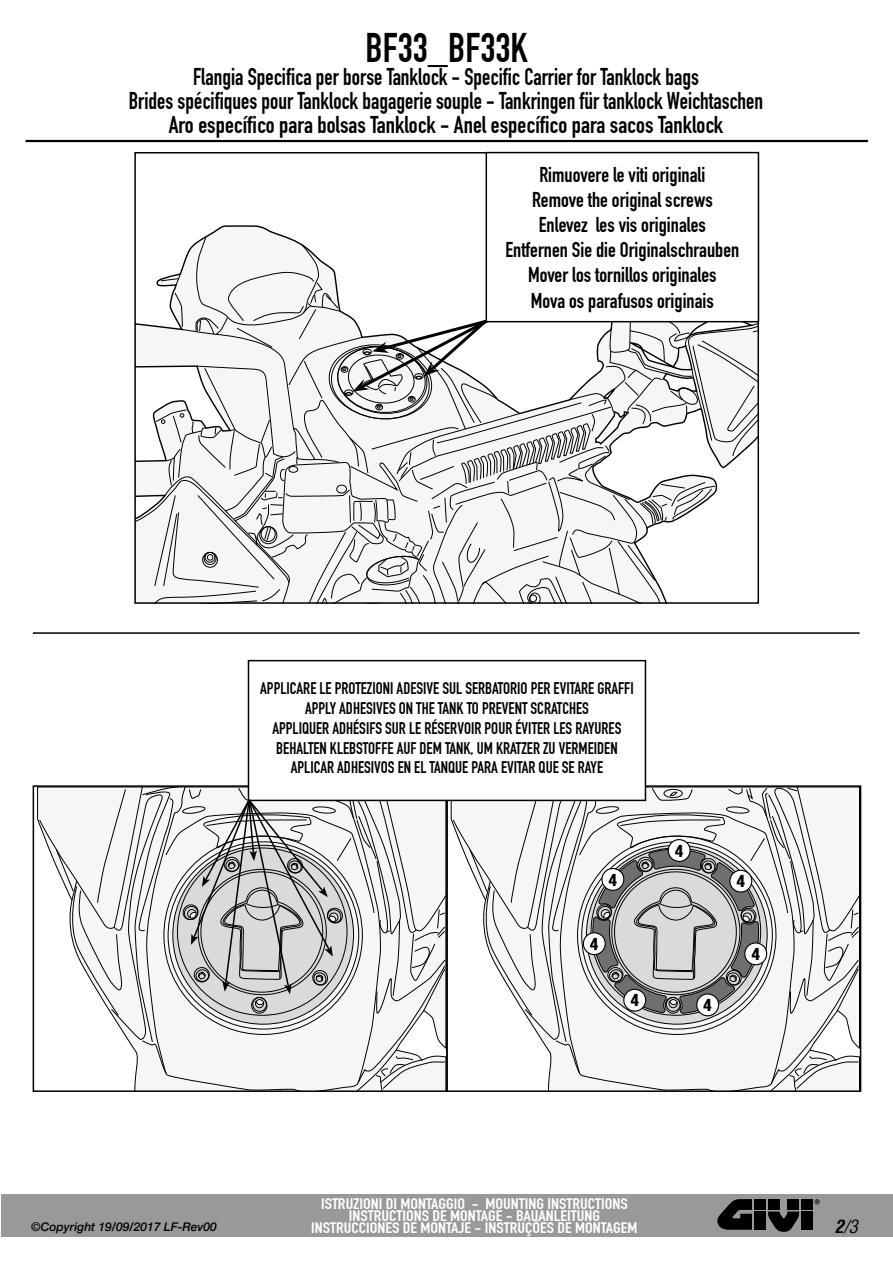
<style>
.page{position:relative;width:893px;height:1263px;background:#fff}
.page>*{position:absolute;margin:0;border:0;box-sizing:border-box;transform-origin:0 0}
.t1{font:40.5px "DIN Engschrift Alternate";color:#000}
.t2{font:23.7px/24px "DIN Engschrift Alternate";color:#000;text-align:center;scale:.94 1}
.t3{font:21px/25.2px "DIN Engschrift Alternate";color:#000;text-align:center}
.t4{font:italic condensed 18px "Helvetica";color:#000}
.t5{font:16.5px/19.8px "DIN Engschrift Alternate";color:#000;text-align:center}
.t6{font:900 condensed 16.5px "Helvetica";color:#000}
.t7{font:15px/12px "DIN Engschrift Alternate";color:#fff;text-align:center;scale:1.2 1}
.t8{font:italic 500 12px "Helvetica Neue";color:#000}
.s1{font-weight:700}
</style>
<div class="page">
<div style="left:1px;top:1194px;width:891px;height:43px;background:#999"></div>
<hr style="left:26px;top:140px;width:841px;height:2px;background:#000">
<svg style="left:814px;top:1199px;width:5px;height:5px"></svg>
<svg style="left:717px;top:1199px;width:35px;height:31px"></svg>
<div style="left:754px;top:1199px;width:12px;height:11px;background:#000"></div>
<div style="left:754px;top:1212px;width:12px;height:18px;background:#000"></div>
<div style="left:801px;top:1199px;width:11px;height:11px;background:#000"></div>
<div style="left:801px;top:1212px;width:11px;height:18px;background:#000"></div>
<div style="left:768px;top:1199px;width:11px;height:11px;background:#000"></div>
<div style="left:787px;top:1199px;width:12px;height:11px;background:#000"></div>
<svg style="left:768px;top:1212px;width:31px;height:20px"></svg>
<div style="left:485px;top:152px;width:274px;height:170px;border:1px solid #000"></div>
<svg style="left:135px;top:236px;width:623px;height:367px"></svg>
<svg style="left:453px;top:787px;width:406px;height:303px"></svg>
<div style="left:248px;top:661px;width:397px;height:139px;background:#fff"></div>
<div style="left:248px;top:660px;width:398px;height:141px;border:1px solid #000"></div>
<hr style="left:33px;top:632px;width:826px;height:2px;background:#000">
<svg style="left:39px;top:787px;width:407px;height:304px"></svg>
<div style="left:668px;top:840px;width:22px;height:21px;background:#fff;border-radius:50%"></div>
<div style="left:667px;top:839px;width:23px;height:23px;border:1px solid #000;border-radius:50%"></div>
<div style="left:602px;top:869px;width:21px;height:21px;background:#fff;border-radius:50%"></div>
<div style="left:601px;top:868px;width:23px;height:23px;border:1px solid #000;border-radius:50%"></div>
<div style="left:730px;top:870px;width:21px;height:22px;background:#fff;border-radius:50%"></div>
<div style="left:729px;top:870px;width:23px;height:23px;border:1px solid #000;border-radius:50%"></div>
<div style="left:744px;top:943px;width:22px;height:22px;background:#fff;border-radius:50%"></div>
<div style="left:744px;top:942px;width:23px;height:23px;border:1px solid #000;border-radius:50%"></div>
<div style="left:696px;top:994px;width:22px;height:22px;background:#fff;border-radius:50%"></div>
<div style="left:696px;top:993px;width:23px;height:23px;border:1px solid #000;border-radius:50%"></div>
<div style="left:623px;top:989px;width:22px;height:22px;background:#fff;border-radius:50%"></div>
<div style="left:623px;top:989px;width:23px;height:23px;border:1px solid #000;border-radius:50%"></div>
<div style="left:583px;top:933px;width:22px;height:22px;background:#fff;border-radius:50%"></div>
<div style="left:582px;top:932px;width:23px;height:23px;border:1px solid #000;border-radius:50%"></div>
<h1 class="t1" style="left:365px;top:26px;width:164px">BF33_BF33K</h1>
<p class="t2" style="left:129px;top:65px;width:676px">Flangia Specifica per borse Tanklock - Specific Carrier for Tanklock bags<br>Brides spécifiques pour Tanklock bagagerie souple - Tankringen für tanklock Weichtaschen<br>Aro específico para bolsas Tanklock - Anel específico para sacos Tanklock</p>
<p class="t3" style="left:505px;top:162px;width:235px">Rimuovere le viti originali<br>Remove the original screws<br>Enlevez les vis originales<br>Entfernen Sie die Originalschrauben<br>Mover los tornillos originales<br>Mova os parafusos originais</p>
<p class="t5" style="left:260px;top:679px;width:375px">APPLICARE LE PROTEZIONI ADESIVE SUL SERBATORIO PER EVITARE GRAFFI APPLY ADHESIVES ON THE TANK TO PREVENT SCRATCHES<br>APPLIQUER ADHÉSIFS SUR LE RÉSERVOIR POUR ÉVITER LES RAYURES BEHALTEN KLEBSTOFFE AUF DEM TANK, UM KRATZER ZU VERMEIDEN APLICAR ADHESIVOS EN EL TANQUE PARA EVITAR QUE SE RAYE</p>
<p class="t6" style="left:675px;top:844px;width:10px">4</p>
<p class="t6" style="left:608px;top:873px;width:10px">4</p>
<p class="t6" style="left:736px;top:874px;width:10px">4</p>
<p class="t6" style="left:590px;top:937px;width:10px">4</p>
<p class="t6" style="left:630px;top:993px;width:10px">4</p>
<p class="t6" style="left:703px;top:998px;width:10px">4</p>
<p class="t6" style="left:751px;top:947px;width:10px">4</p>
<p class="t8" style="left:31px;top:1222px;width:187px">©Copyright 19/09/2017 LF-Rev00</p>
<p class="t7" style="left:311px;top:1198px;width:273px">ISTRUZIONI DI MONTAGGIO - MOUNTING INSTRUCTIONS<br>INSTRUCTIONS DE MONTAGE - BAUANLEITUNG<br>INSTRUCCIONES DE MONTAJE - INSTRUÇÕES DE MONTAGEM</p>
<p class="t4" style="left:834px;top:1216px;width:25px"><span class="s1">2</span>/3</p>
</div>
